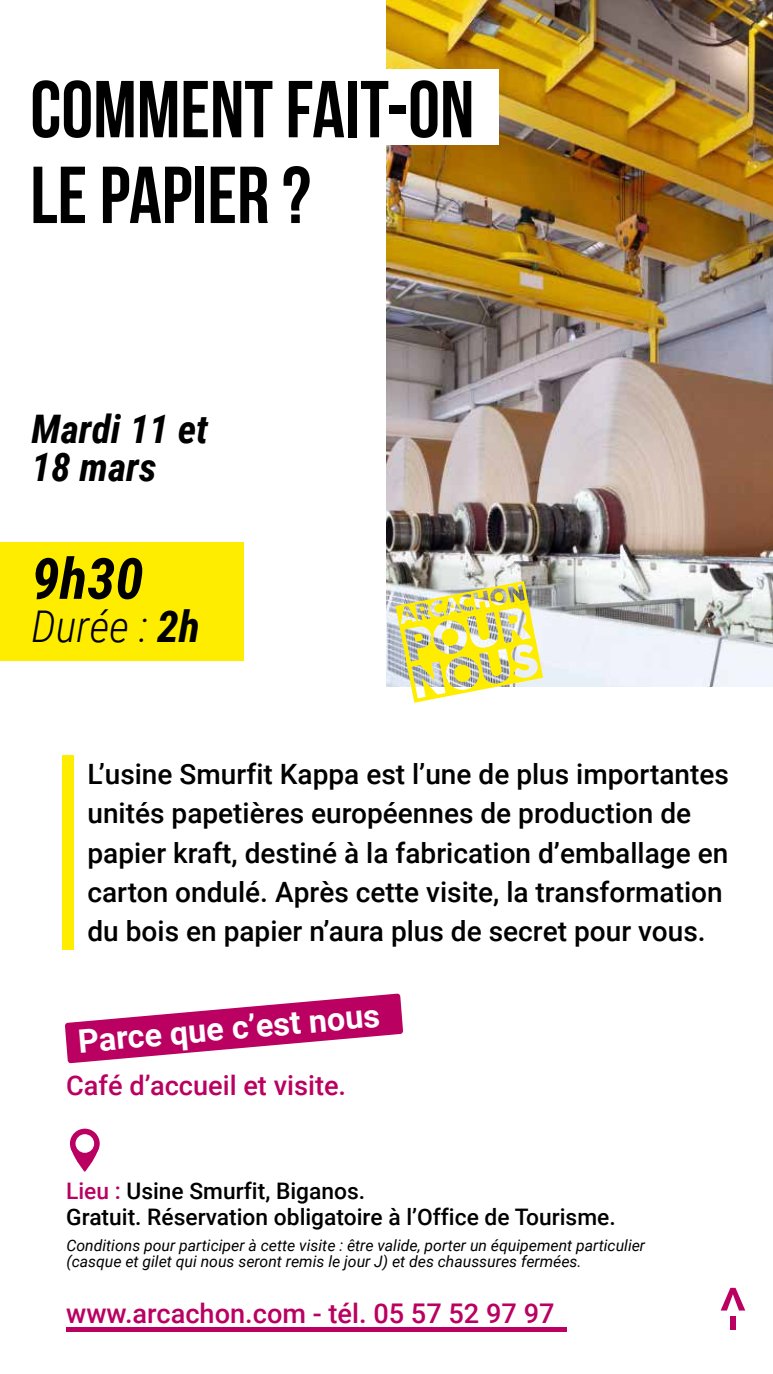
<style>
.page{position:relative;width:773px;height:1374px;background:#fff}
.page>*{position:absolute;margin:0;border:0;box-sizing:border-box;transform-origin:0 0}
.t1{font:80.5px/85.8px "Bebas Neue";color:#000}
.t2{font:italic 700 56.88px "Roboto Condensed";color:#000}
.t3{font:500 53.9px "Roboto";color:#ba0061}
.t4{font:italic 300 43.75px "Roboto Condensed";color:#000}
.t5{font:italic 700 39.38px/37.6px "Roboto Condensed";color:#000}
.t6{font:700 32.38px "Roboto";color:#fff}
.t7{font:500 28px/39.4px "Roboto";color:#000}
.t8{font:500 27.12px "Roboto";color:#ba0061}
.t9{font:500 22.75px/26.2px "Roboto";color:#000}
.t10{font:italic 15.75px/16.6px "Roboto";color:#000}
.s1{font-weight:700}
.s2{color:#ba0061}
</style>
<div class="page">
<img style="left:387px;top:0;width:386px;height:686px">
<svg style="left:395px;top:581px;width:148px;height:122px"></svg>
<div style="left:62px;top:755px;width:12px;height:195px;background:#ffed00"></div>
<svg style="left:65px;top:993px;width:338px;height:70px"></svg>
<svg style="left:70px;top:1128px;width:30px;height:30px"></svg>
<svg style="left:71px;top:1147px;width:28px;height:25px"></svg>
<div style="left:75px;top:1134px;width:19px;height:19px;background:#fff;border-radius:50%"></div>
<hr style="left:66px;top:1327px;width:500px;height:4px;background:#ba0061">
<div style="left:17px;top:69px;width:482px;height:75px;background:#fff"></div>
<div style="left:0;top:542px;width:243px;height:119px;background:#ffed00"></div>
<h1 class="t1" style="left:30px;top:66px;width:445px">COMMENT FAIT-ON<br>LE PAPIER ?</h1>
<h3 class="t5" style="left:32px;top:409px;width:178px">Mardi 11 et<br>18 mars</h3>
<h2 class="t2" style="left:32px;top:539px;width:114px">9h30</h2>
<h3 class="t4" style="left:32px;top:595px;width:170px">Durée : <span class="s1">2h</span></h3>
<p class="t7" style="left:87px;top:753px;width:643px">L’usine Smurfit Kappa est l’une de plus importantes unités papetières européennes de production de papier kraft, destiné à la fabrication d’emballage en carton ondulé. Après cette visite, la transformation du bois en papier n’aura plus de secret pour vous.</p>
<p class="t6" style="left:76px;top:1018px;width:304px;rotate:-5deg">Parce que c’est nous</p>
<p class="t8" style="left:66px;top:1066px;width:281px">Café d’accueil et visite.</p>
<p class="t9" style="left:66px;top:1177px;width:551px"><span class="s2">Lieu :</span> Usine Smurfit, Biganos.<br>Gratuit. Réservation obligatoire à l’Office de Tourisme.</p>
<p class="t10" style="left:66px;top:1236px;width:580px">Conditions pour participer à cette visite : être valide, porter un équipement particulier (casque et gilet qui nous seront remis le jour J) et des chaussures fermées.</p>
<p class="t8" style="left:66px;top:1295px;width:490px">www.arcachon.com - tél. 05 57 52 97 97</p>
<h3 class="t3" style="left:692px;top:1331px;width:47px;rotate:-90deg">-&gt;</h3>
</div>
